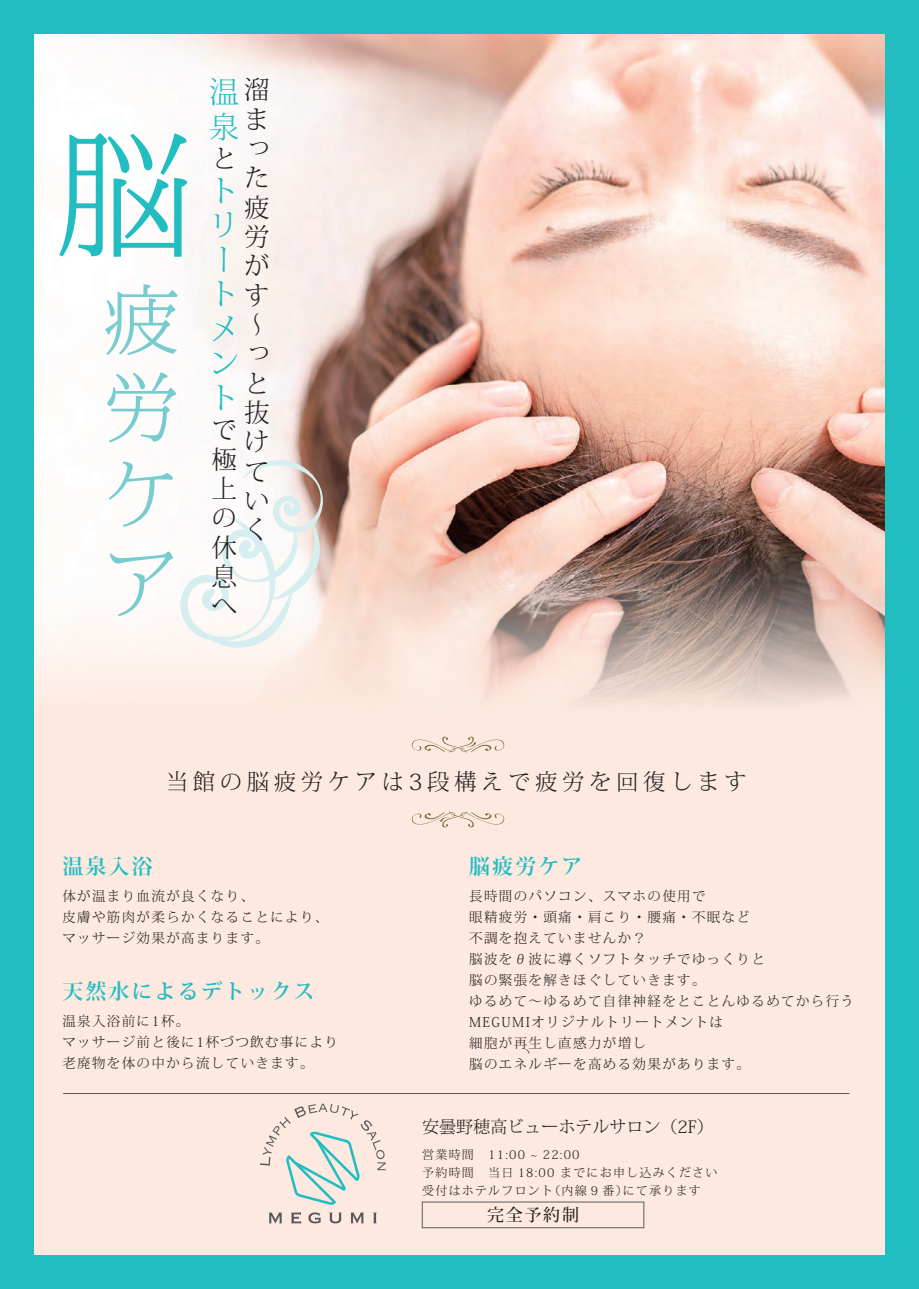
<style>
.page{position:relative;width:919px;height:1289px;background:#fff}
.page>*{position:absolute;margin:0;border:0;box-sizing:border-box;transform-origin:0 0}
.t1{font:300 131.7px "TBNP Min Std";color:#21bdc1}
.t2{font:300 73.05px/87.8px "TBNP Min Std";color:#77ccd0;text-align:justify}
.t3{font:300 30px/34.5px "Koz Min Pr 6 N";color:#21bdc1}
.t4{font:300 25.5px/29.2px "Koz Min Pr 6 N";color:#231f20}
.t5{font:300 22.5px "Koz Min Pr 6 N";letter-spacing:.2em;color:#231f20}
.t6{font:700 21px "Koz Min Pr 6 N";letter-spacing:.1em;color:#21bdc1}
.t7{font:300 16.95px "Koz Min Pr 6 N";color:#231f20}
.t8{font:500 16.95px "Koz Min Pr 6 N";letter-spacing:.1em;color:#231f20}
.t9{font:300 13.5px/21px "Koz Min Pr 6 N";letter-spacing:.1em;color:#231f20}
.t10{font:300 12px/18px "Koz Min Pr 6 N";letter-spacing:.1em;color:#231f20}
</style>
<div class="page">
<div style="left:0;top:0;width:918px;height:1288px;background:#21bdc1"></div>
<div style="left:34px;top:34px;width:850px;height:1220px;background:#fde9df"></div>
<img style="left:34px;top:35px;width:850px;height:507px">
<svg style="left:34px;top:542px;width:850px;height:160px"></svg>
<svg style="left:269px;top:1212px;width:13px;height:11px"></svg>
<svg style="left:291px;top:1212px;width:10px;height:11px"></svg>
<svg style="left:308px;top:1212px;width:13px;height:11px"></svg>
<svg style="left:329px;top:1212px;width:13px;height:11px"></svg>
<svg style="left:350px;top:1212px;width:14px;height:11px"></svg>
<svg style="left:373px;top:1212px;width:4px;height:11px"></svg>
<svg style="left:260px;top:1103px;width:125px;height:101px"></svg>
<hr style="left:63px;top:1093px;width:786px;height:1px;background:#5c5c5f">
<svg style="left:522px;top:1048px;width:8px;height:5px"></svg>
<svg style="left:411px;top:736px;width:94px;height:17px"></svg>
<svg style="left:411px;top:811px;width:94px;height:17px"></svg>
<svg style="left:177px;top:456px;width:146px;height:194px;background:#f1efee"></svg>
<h1 class="t1" style="left:59px;top:96px;width:130px">脳</h1>
<h2 class="t2" style="left:105px;top:274px;width:74px">疲労ケア</h2>
<h3 class="t3" style="left:209px;top:75px;width:31px">温泉</h3>
<h3 class="t4" style="left:244px;top:76px;width:26px">溜まった疲労がす〜っと抜けていく</h3>
<h3 class="t4" style="left:211px;top:145px;width:23px">と</h3>
<h3 class="t3" style="left:209px;top:174px;width:30px">トリートメント</h3>
<h3 class="t4" style="left:211px;top:416px;width:26px;text-align:justify">で極上の休息へ</h3>
<h3 class="t5" style="left:166px;top:769px;width:582px">当館の脳疲労ケアは3段構えで疲労を回復します</h3>
<h3 class="t6" style="left:62px;top:854px;width:92px">温泉入浴</h3>
<p class="t9" style="left:62px;top:885px;width:267px">体が温まり血流が良くなり、<br>皮膚や筋肉が柔らかくなることにより、マッサージ効果が高まります。</p>
<h3 class="t6" style="left:62px;top:979px;width:253px">天然水によるデトックス</h3>
<p class="t9" style="left:62px;top:1010px;width:277px">温泉入浴前に1杯。<br>マッサージ前と後に1杯づつ飲む事により老廃物を体の中から流していきます。</p>
<h3 class="t6" style="left:469px;top:854px;width:115px">脳疲労ケア</h3>
<p class="t9" style="left:469px;top:885px;width:386px">長時間のパソコン、スマホの使用で<br>眼精疲労・頭痛・肩こり・腰痛・不眠など<br>不調を抱えていませんか？<br>脳波をθ波に導くソフトタッチでゆっくりと<br>脳の緊張を解きほぐしていきます。<br>ゆるめて～ゆるめて自律神経をとことんゆるめてから行う<br>MEGUMIオリジナルトリートメントは<br>細胞が再生し直感力が増し<br>脳のエネルギーを高める効果があります。</p>
<p class="t7" style="left:422px;top:1117px;width:293px">安曇野穂高ビューホテルサロン（2F）</p>
<p class="t10" style="left:422px;top:1145px;width:297px">営業時間　11:00 ~ 22:00<br>予約時間　当日 18:00 までにお申し込みください受付はホテルフロント（内線 9 番）にて承ります</p>
<p class="t8" style="left:487px;top:1205px;width:93px">完全予約制</p>
</div>
